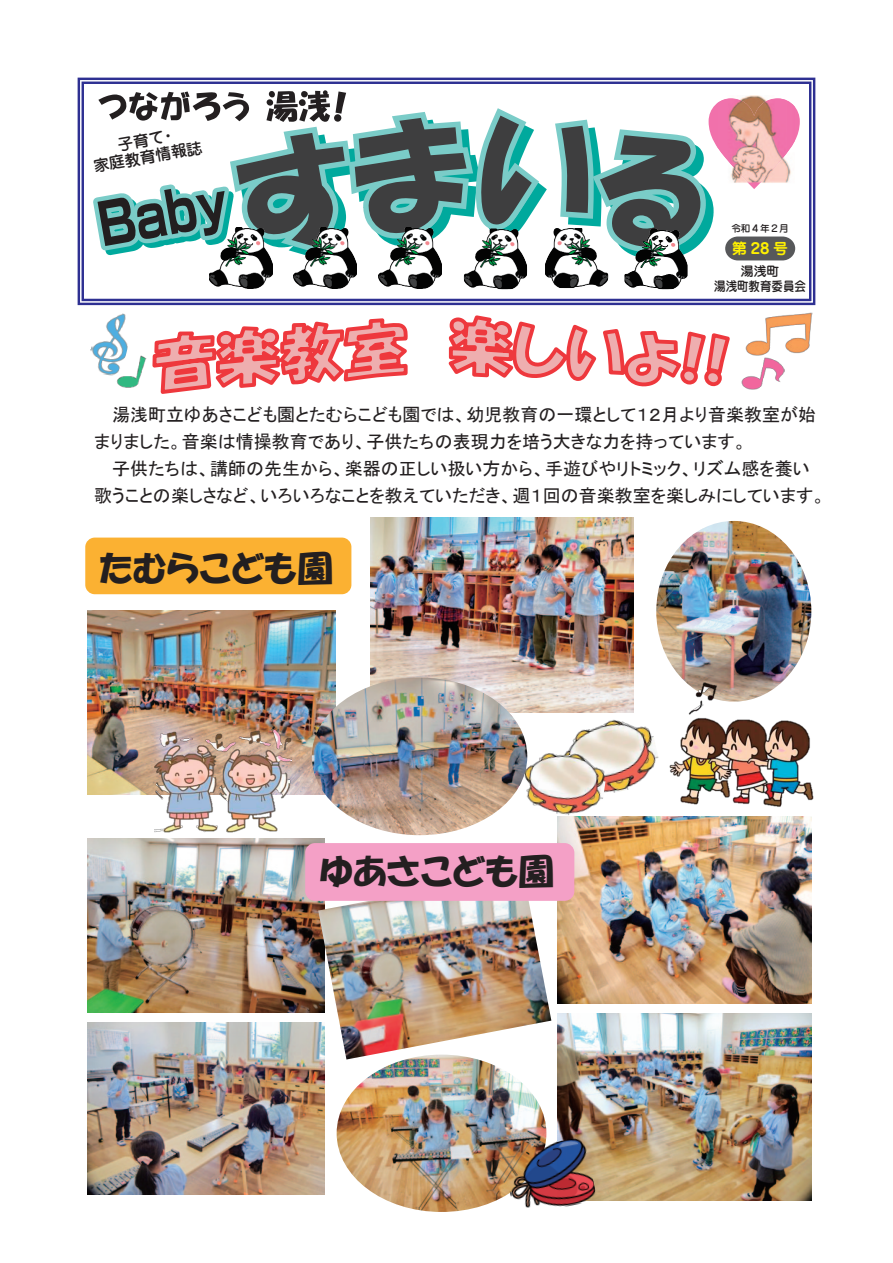
<style>
.page{position:relative;width:893px;height:1263px;background:#fff}
.page>*{position:absolute;margin:0;border:0;box-sizing:border-box;transform-origin:0 0}
.t1{font:57px "Shin Go Pro Bold 90 pv RKSJ H";color:#231f20;scale:.8 1}
.t2{font:35.55px "HGP Soei Kakupoptai";color:#231f20}
.t3{font:18px/27px "MS P Gothic";color:#231f20}
.t4{font:15.75px/16.8px "Jun 34 Pro Medium 90 pv RKSJ H";color:#231f20;text-align:center}
.t5{font:700 14.85px "Jun 501 Pro";color:#fff101}
.t6{font:12.75px/14.9px "Jun 34 Pro Medium 90 pv RKSJ H";color:#231f20;text-align:center}
.t7{font:500 9.6px "Jun 34 Pro";color:#231f20}
</style>
<div class="page">
<img style="left:87px;top:838px;width:238px;height:175px">
<img style="left:318px;top:901px;width:233px;height:153px">
<img style="left:87px;top:610px;width:249px;height:184px">
<img style="left:557px;top:816px;width:254px;height:187px">
<img style="left:557px;top:1013px;width:254px;height:187px">
<img style="left:87px;top:1023px;width:238px;height:172px">
<img style="left:371px;top:518px;width:263px;height:194px">
<img style="left:337px;top:1054px;width:209px;height:158px">
<img style="left:312px;top:677px;width:215px;height:158px">
<img style="left:656px;top:521px;width:155px;height:152px">
<div style="left:85px;top:538px;width:266px;height:56px;background:#fbb132;border-radius:10px"></div>
<img style="left:89px;top:541px;width:263px;height:54px">
<svg style="left:150px;top:305px;width:583px;height:89px"></svg>
<div style="left:305px;top:843px;width:269px;height:58px;background:#f4a0c6;border-radius:10px"></div>
<img style="left:309px;top:844px;width:299px;height:55px">
<img style="left:660px;top:673px;width:154px;height:158px">
<img style="left:502px;top:1136px;width:95px;height:76px">
<img style="left:556px;top:709px;width:108px;height:93px">
<img style="left:155px;top:731px;width:137px;height:108px">
<img style="left:520px;top:745px;width:89px;height:74px">
<img style="left:90px;top:313px;width:38px;height:63px">
<img style="left:742px;top:358px;width:43px;height:31px">
<img style="left:746px;top:312px;width:66px;height:44px">
<img style="left:116px;top:356px;width:30px;height:31px">
<div style="left:78px;top:78px;width:737px;height:227px;background:#2e3092"></div>
<svg style="left:80px;top:80px;width:733px;height:223px"></svg>
<svg style="left:87px;top:90px;width:713px;height:171px"></svg>
<img style="left:209px;top:228px;width:64px;height:60px">
<img style="left:294px;top:228px;width:63px;height:60px">
<img style="left:464px;top:228px;width:63px;height:61px">
<img style="left:545px;top:228px;width:63px;height:60px">
<img style="left:624px;top:228px;width:64px;height:61px">
<img style="left:379px;top:228px;width:63px;height:60px">
<p class="t4" style="left:89px;top:140px;width:111px;rotate:-10deg">子育て・<br>家庭教育情報誌</p>
<h1 class="t1" style="left:95px;top:185px;width:165px;rotate:-10deg">Baby</h1>
<p class="t7" style="left:731px;top:220px;width:59px">令和４年２月</p>
<p class="t5" style="left:732px;top:237px;width:57px">第28号</p>
<p class="t6" style="left:714px;top:262px;width:93px">湯浅町<br>湯浅町教育委員会</p>
<p class="t3" style="left:94px;top:401px;width:723px;text-indent:18px">湯浅町立ゆあさこども園とたむらこども園では、幼児教育の一環として１２月より音楽教室が始まりました。音楽は情操教育であり、子供たちの表現力を培う大きな力を持っています。</p>
<p class="t3" style="left:94px;top:455px;width:733px;text-align:center">子供たちは、講師の先生から、楽器の正しい扱い方から、手遊びやリトミック、リズム感を養い<br>歌うことの楽しさなど、いろいろなことを教えていただき、週１回の音楽教室を楽しみにしています。</p>
<h2 class="t2" style="left:99px;top:550px;width:236px">たむらこども園</h2>
<h2 class="t2" style="left:319px;top:853px;width:237px">ゆあさこども園</h2>
</div>
